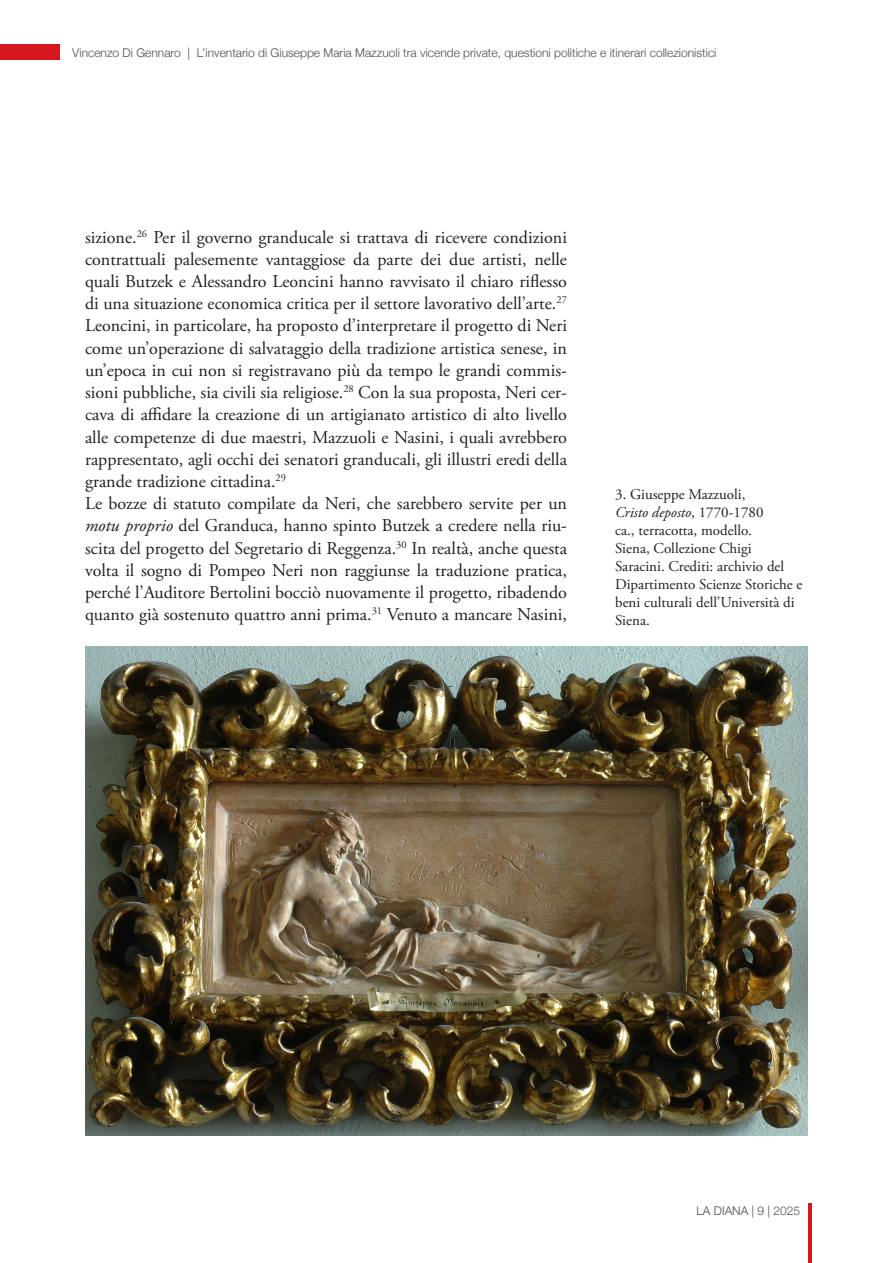
<style>
.page{position:relative;width:893px;height:1263px;background:#fff}
.page>*{position:absolute;margin:0;border:0;box-sizing:border-box;transform-origin:0 0}
.t1{font:18px/22.2px "Adobe Garamond Pro";color:#231f20;text-align:justify}
.t2{font:15px/18px "Adobe Garamond Pro";color:#231f20}
.t3{font:300 12px "Helvetica Neue";color:#4b4c4d}
.s1{font-style:italic}
</style>
<div class="page">
<hr style="left:808px;top:1203px;width:3px;height:60px;background:#d7171f">
<div style="left:0;top:44px;width:60px;height:16px;background:#d7171f"></div>
<img style="left:85px;top:646px;width:723px;height:489px">
<p class="t3" style="left:72px;top:43px;width:646px">Vincenzo Di Gennaro | L’inventario di Giuseppe Maria Mazzuoli tra vicende private, questioni politiche e itinerari collezionistici</p>
<p class="t1" style="left:85px;top:226px;width:483px">sizione.<sup>26</sup> Per il governo granducale si trattava di ricevere condizioni contrattuali palesemente vantaggiose da parte dei due artisti, nelle quali Butzek e Alessandro Leoncini hanno ravvisato il chiaro riflesso di una situazione economica critica per il settore lavorativo dell’arte.<sup>27<br></sup>Leoncini, in particolare, ha proposto d’interpretare il progetto di Neri come un’operazione di salvataggio della tradizione artistica senese, in un’epoca in cui non si registravano più da tempo le grandi commis&shy;sioni pubbliche, sia civili sia religiose.<sup>28</sup> Con la sua proposta, Neri cer&shy;cava di affidare la creazione di un artigianato artistico di alto livello alle competenze di due maestri, Mazzuoli e Nasini, i quali avrebbero rappresentato, agli occhi dei senatori granducali, gli illustri eredi della grande tradizione cittadina.<sup>29</sup></p>
<p class="t1" style="left:85px;top:493px;width:483px">Le bozze di statuto compilate da Neri, che sarebbero servite per un <span class="s1">motu proprio</span> del Granduca, hanno spinto Butzek a credere nella riu&shy;scita del progetto del Segretario di Reggenza.<sup>30</sup> In realtà, anche questa volta il sogno di Pompeo Neri non raggiunse la traduzione pratica, perché l’Auditore Bertolini bocciò nuovamente il progetto, ribadendo quanto già sostenuto quattro anni prima.<sup>31</sup> Venuto a mancare Nasini,</p>
<p class="t2" style="left:615px;top:485px;width:189px">3. Giuseppe Mazzuoli,<br><span class="s1">Cristo deposto</span>, 1770-1780<br>ca., terracotta, modello.<br>Siena, Collezione Chigi<br>Saracini. Crediti: archivio del<br>Dipartimento Scienze Storiche e beni culturali dell’Università di<br>Siena.</p>
<p class="t3" style="left:696px;top:1201px;width:105px">LA DIANA | 9 | 2025</p>
</div>
